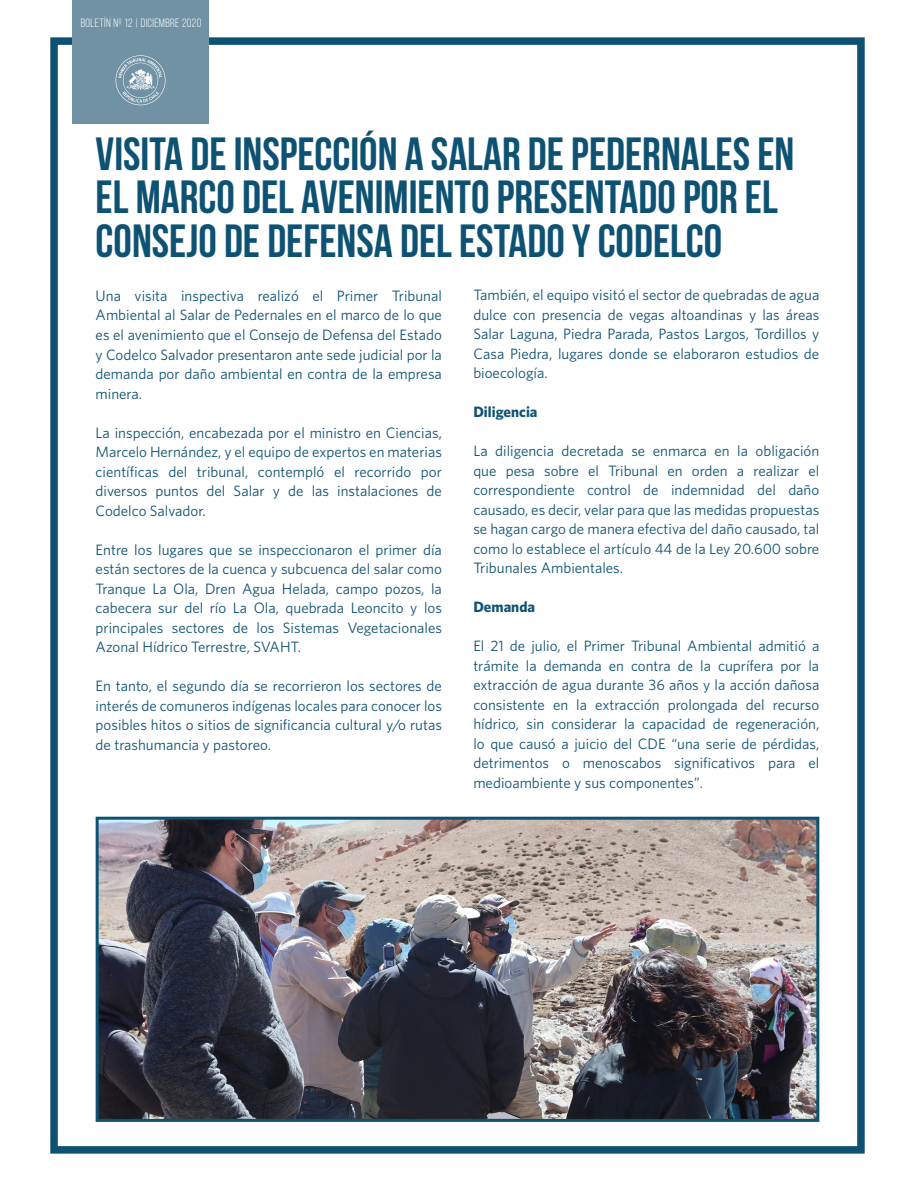
<style>
.page{position:relative;width:915px;height:1191px;background:#fff}
.page>*{position:absolute;margin:0;border:0;box-sizing:border-box;transform-origin:0 0}
.t1{font:700 46.5px/43.5px "Bebas Neue";color:#0e5273}
.t2{font:15px/19.5px "Whitney";color:#0e5273;text-align:justify}
.t3{font:700 15px "Whitney";color:#0e5273}
.t4{font:12px "Bebas Neue";letter-spacing:.03em;color:#fff}
</style>
<div class="page">
<div style="left:50px;top:37px;width:814px;height:1116px;border:8px solid #0e5273"></div>
<div style="left:72px;top:0;width:136px;height:124px;background:#7191a5"></div>
<svg style="left:115px;top:55px;width:50px;height:50px"></svg>
<img style="left:100px;top:820px;width:715px;height:297px">
<div style="left:96px;top:816px;width:723px;height:305px;border:3px solid #0e5273"></div>
<p class="t4" style="left:81px;top:16px;width:122px">BOLETÍN Nº 12 | DICIEMBRE 2020</p>
<p class="t4" style="left:87px;top:16px;width:109px">BOLETÍN Nº 8 | AGOSTO 2020</p>
<h1 class="t1" style="left:96px;top:132px;width:700px">VISITA DE INSPECCIÓN A SALAR DE PEDERNALES EN<br>EL MARCO DEL AVENIMIENTO PRESENTADO POR EL<br>CONSEJO DE DEFENSA DEL ESTADO Y CODELCO</h1>
<p class="t2" style="left:96px;top:286px;width:348px">Una visita inspectiva realizó el Primer Tribunal Ambiental al Salar de Pedernales en el marco de lo que es el avenimiento que el Consejo de Defensa del Estado y Codelco Salvador presentaron ante sede judicial por la demanda por daño ambiental en contra de la empresa minera.</p>
<p class="t2" style="left:96px;top:422px;width:348px">La inspección, encabezada por el ministro en Ciencias, Marcelo Hernández, y el equipo de expertos en materias científicas del tribunal, contempló el recorrido por diversos puntos del Salar y de las instalaciones de Codelco Salvador.</p>
<p class="t2" style="left:96px;top:539px;width:348px">Entre los lugares que se inspeccionaron el primer día están sectores de la cuenca y subcuenca del salar como Tranque La Ola, Dren Agua Helada, campo pozos, la cabecera sur del río La Ola, quebrada Leoncito y los principales sectores de los Sistemas Vegetacionales Azonal Hídrico Terrestre, SVAHT.</p>
<p class="t2" style="left:96px;top:676px;width:348px">En tanto, el segundo día se recorrieron los sectores de interés de comuneros indígenas locales para conocer los posibles hitos o sitios de significancia cultural y/o rutas de trashumancia y pastoreo.</p>
<p class="t2" style="left:473px;top:285px;width:347px">También, el equipo visitó el sector de quebradas de agua dulce con presencia de vegas altoandinas y las áreas Salar Laguna, Piedra Parada, Pastos Largos, Tordillos y Casa Piedra, lugares donde se elaboraron estudios de bioecología.</p>
<p class="t3" style="left:473px;top:403px;width:66px">Diligencia</p>
<p class="t2" style="left:473px;top:441px;width:347px">La diligencia decretada se enmarca en la obligación que pesa sobre el Tribunal en orden a realizar el correspondiente control de indemnidad del daño causado, es decir, velar para que las medidas propuestas se hagan cargo de manera efectiva del daño causado, tal como lo establece el artículo 44 de la Ley 20.600 sobre Tribunales Ambientales.</p>
<p class="t3" style="left:473px;top:598px;width:63px">Demanda</p>
<p class="t2" style="left:473px;top:636px;width:347px">El 21 de julio, el Primer Tribunal Ambiental admitió a trámite la demanda en contra de la cuprífera por la extracción de agua durante 36 años y la acción dañosa consistente en la extracción prolongada del recurso hídrico, sin considerar la capacidad de regeneración, lo que causó a juicio del CDE “una serie de pérdidas, detrimentos o menoscabos significativos para el medioambiente y sus componentes”.</p>
</div>
